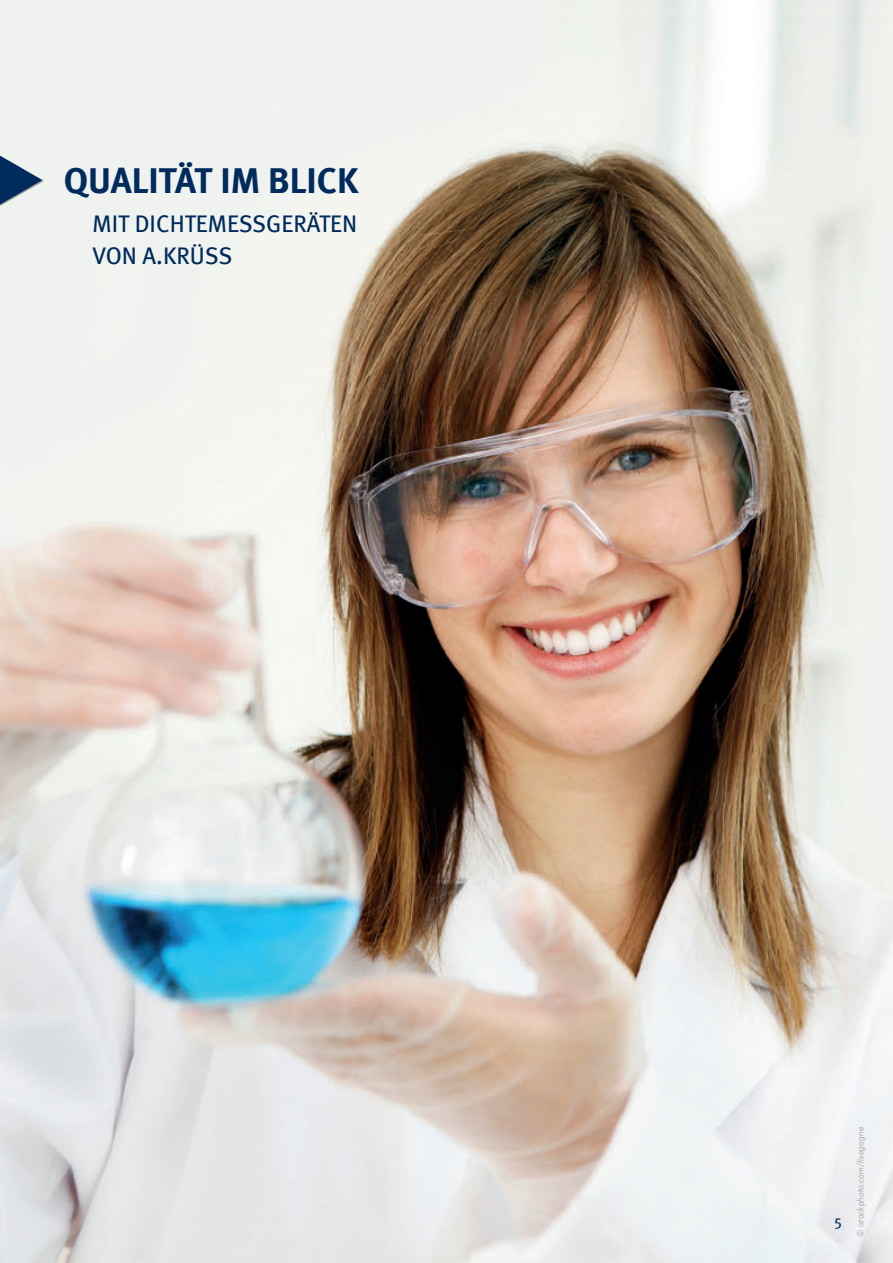
<style>
.page{position:relative;width:893px;height:1263px;background:#fff}
.page>*{position:absolute;margin:0;border:0;box-sizing:border-box;transform-origin:0 0}
.t1{font:36px "Meta Bold LF";color:#002b5c}
.t2{font:24px "Meta Book LF";color:#002b5c}
.t3{font:15px "Meta";color:#002b5c}
.t4{font:italic 300 9px "Futura BT";color:#939598}
</style>
<div class="page">
<img style="left:0;top:0;width:893px;height:1263px">
<div style="left:1px;top:156px;width:43px;height:50px;background:#eff2ee"></div>
<svg style="left:0;top:156px;width:42px;height:49px"></svg>
<h1 class="t1" style="left:64px;top:159px;width:296px">QUALITÄT IM BLICK</h1>
<p class="t2" style="left:93px;top:210px;width:266px">MIT DICHTEMESSGERÄTEN</p>
<p class="t2" style="left:93px;top:242px;width:141px">VON A.KRÜSS</p>
<p class="t3" style="left:835px;top:1212px;width:9px">5</p>
<p class="t4" style="left:854px;top:1237px;width:112px;rotate:-90deg">© istockphoto.com/lisegagne</p>
</div>
